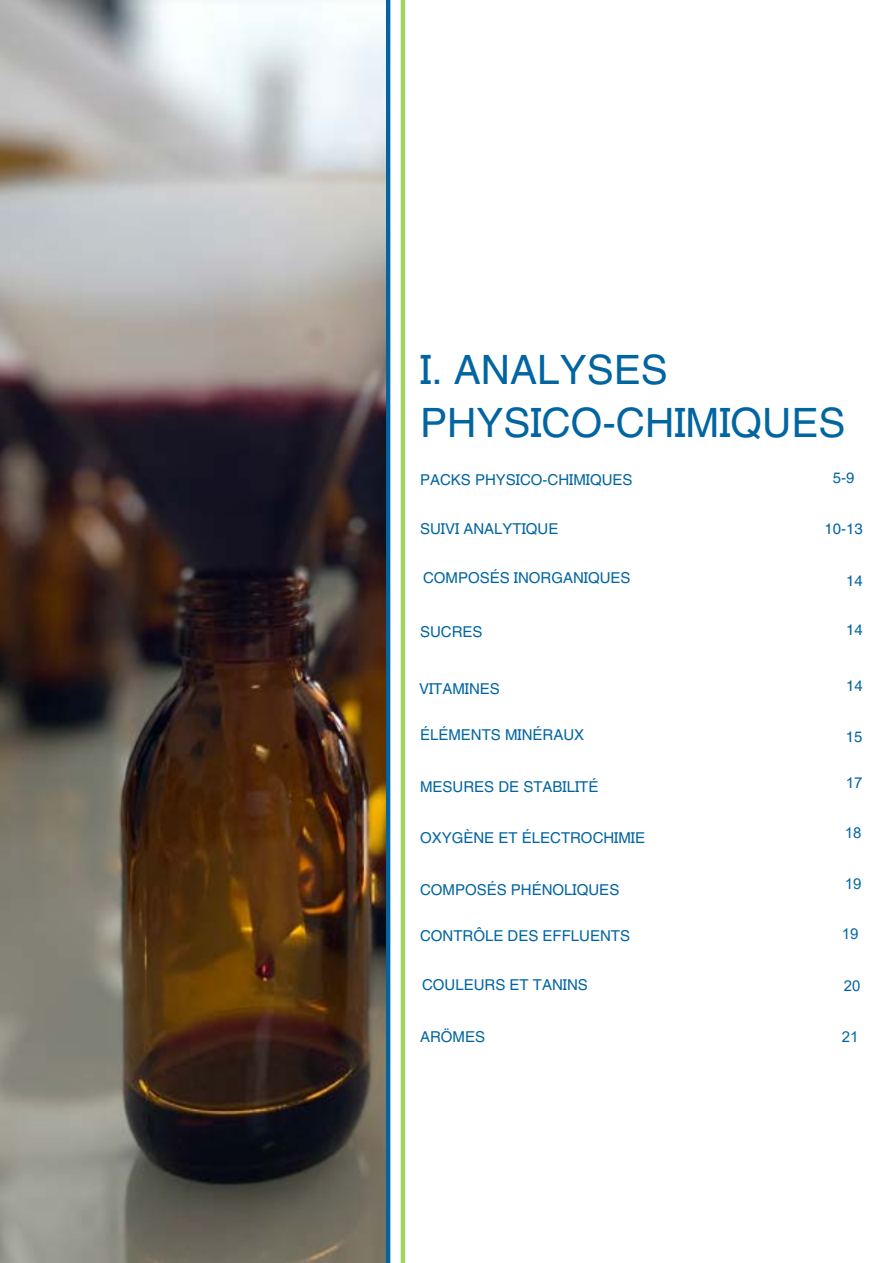
<style>
.page{position:relative;width:893px;height:1263px;background:#fff}
.page>*{position:absolute;margin:0;border:0;box-sizing:border-box;transform-origin:0 0}
.t1{font:40.5px/52.5px "New Helvetica";color:#0065a1}
.t2{font:15px "New Helvetica";color:#0065a1}
.t3{font:15px "Arial";color:#0065a1}
</style>
<div class="page">
<hr style="left:401px;top:0;width:4px;height:1263px;background:#a2d45e">
<hr style="left:386px;top:0;width:4px;height:1263px;background:#0065a1">
<img style="left:0;top:0;width:386px;height:1263px">
<h1 class="t1" style="left:420px;top:342px;width:427px">I. ANALYSES<br>PHYSICO-CHIMIQUES</h1>
<p class="t2" style="left:833px;top:468px;width:23px">5-9</p>
<p class="t2" style="left:420px;top:469px;width:214px">PACKS PHYSICO-CHIMIQUES</p>
<p class="t2" style="left:420px;top:519px;width:140px">SUIVI ANALYTIQUE</p>
<p class="t2" style="left:825px;top:519px;width:40px">10-13</p>
<p class="t2" style="left:423px;top:568px;width:209px">COMPOSÉS INORGANIQUES</p>
<p class="t2" style="left:846px;top:570px;width:18px">14</p>
<p class="t2" style="left:420px;top:622px;width:64px">SUCRES</p>
<p class="t2" style="left:846px;top:620px;width:18px">14</p>
<p class="t2" style="left:419px;top:678px;width:82px">VITAMINES</p>
<p class="t2" style="left:846px;top:675px;width:18px">14</p>
<p class="t2" style="left:420px;top:725px;width:166px">ÉLÉMENTS MINÉRAUX</p>
<p class="t2" style="left:420px;top:777px;width:180px">MESURES DE STABILITÉ</p>
<p class="t2" style="left:420px;top:828px;width:227px">OXYGÈNE ET ÉLECTROCHIMIE</p>
<p class="t2" style="left:420px;top:880px;width:201px">COMPOSÉS PHÉNOLIQUES</p>
<p class="t2" style="left:420px;top:925px;width:212px">CONTRÔLE DES EFFLUENTS</p>
<p class="t2" style="left:846px;top:727px;width:18px">15</p>
<p class="t3" style="left:846px;top:772px;width:18px">17</p>
<p class="t3" style="left:845px;top:822px;width:18px">18</p>
<p class="t3" style="left:845px;top:873px;width:18px">19</p>
<p class="t3" style="left:842px;top:924px;width:18px">19</p>
<p class="t2" style="left:422px;top:975px;width:167px">COULEURS ET TANINS</p>
<p class="t3" style="left:844px;top:976px;width:18px">20</p>
<p class="t2" style="left:420px;top:1027px;width:67px">ARÖMES</p>
<p class="t3" style="left:842px;top:1026px;width:18px">21</p>
</div>
